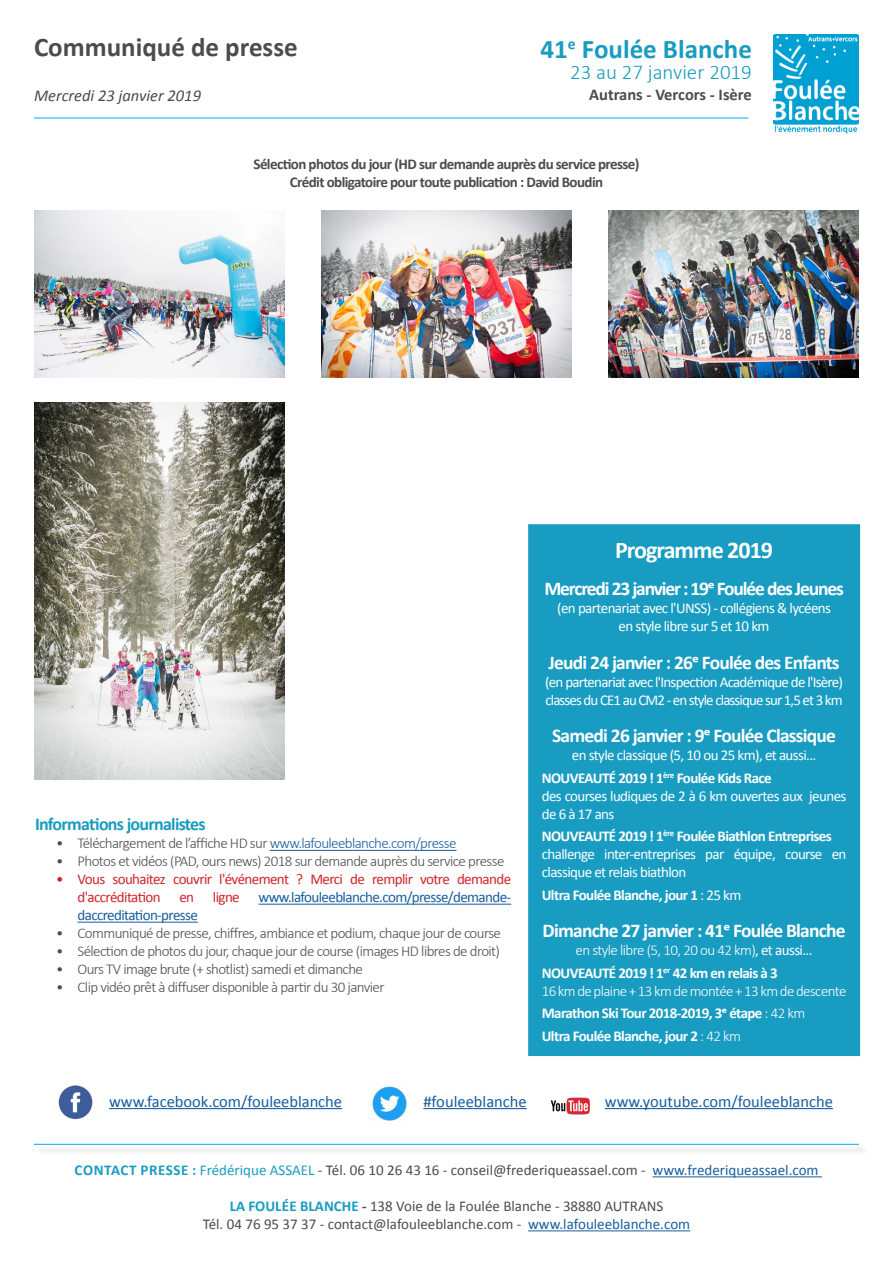
<style>
.page{position:relative;width:893px;height:1263px;background:#fff}
.page>*{position:absolute;margin:0;border:0;box-sizing:border-box;transform-origin:0 0}
.t1{font:700 27px "Calibri";color:#4b4c4d}
.t2{font:700 27px "Calibri";color:#199cc1}
.t3{font:700 24px "Calibri";letter-spacing:-.04em;color:#fff}
.t4{font:300 21px "Calibri";color:#199cc1}
.t5{font:700 19.5px "Calibri";letter-spacing:-.04em;color:#fff}
.t6{font:700 19.5px "Calibri";letter-spacing:-.06em;color:#fff}
.t7{font:700 18px "Calibri";letter-spacing:-.04em;color:#199cc1}
.t8{font:16.5px "Calibri";color:#175d9e}
.t9{font:italic 16.5px "Calibri";color:#4b4c4d}
.t10{font:700 16.5px "Calibri";color:#4b4c4d}
.t11{font:300 15px "Calibri";letter-spacing:-.04em;color:#4b4c4d}
.t12{font:15px/18px "Calibri";letter-spacing:-.04em;color:#fff}
.t13{font:15px/18px "Calibri";color:#4b4c4d;text-align:center}
.t14{font:700 15px "Calibri";letter-spacing:-.04em;color:#fff}
.t15{font:700 15px "Calibri";letter-spacing:-.04em;color:#4b4c4d}
.t16{font:15px/18px "Calibri";letter-spacing:-.06em;color:#fff}
.t17{font:15px/18px "Calibri";letter-spacing:-.04em;color:#d1232a}
.t18{font:300 15px "Calibri";letter-spacing:-.04em;color:#fff}
.t19{font:15px "Calibri";letter-spacing:-.04em;color:#175d9e}
.s1{color:#175d9e}
.s2{font-weight:400}
.s3{font-weight:300}
.s4{font-weight:700;color:#199cc1}
.s5{color:#199cc1}
.s6{font-weight:700}
</style>
<div class="page">
<hr style="left:34px;top:118px;width:714px;height:1px;background:#00aeef">
<img style="left:773px;top:34px;width:86px;height:99px">
<hr style="left:653px;top:1176px;width:169px;height:1px;background:#175d9e">
<hr style="left:528px;top:1230px;width:162px;height:1px;background:#175d9e">
<div style="left:36px;top:1145px;width:833px;height:10px;background:#f5f5f5"></div>
<hr style="left:34px;top:1144px;width:825px;height:1px;background:#00aeef">
<hr style="left:109px;top:1108px;width:233px;height:1px;background:#175d9e">
<hr style="left:423px;top:1108px;width:104px;height:1px;background:#175d9e">
<hr style="left:605px;top:1108px;width:228px;height:1px;background:#175d9e">
<img style="left:58px;top:1085px;width:35px;height:35px">
<img style="left:372px;top:1086px;width:35px;height:35px">
<img style="left:550px;top:1097px;width:40px;height:18px">
<hr style="left:270px;top:850px;width:186px;height:1px;background:#175d9e">
<hr style="left:258px;top:904px;width:253px;height:1px;background:#175d9e">
<hr style="left:78px;top:922px;width:120px;height:1px;background:#175d9e">
<div style="left:529px;top:525px;width:331px;height:530px;background:#199cc1"></div>
<img style="left:34px;top:210px;width:251px;height:167px">
<img style="left:321px;top:211px;width:251px;height:166px">
<img style="left:608px;top:211px;width:251px;height:167px">
<img style="left:34px;top:403px;width:251px;height:376px">
<h1 class="t1" style="left:34px;top:28px;width:265px">Communiqué de presse</h1>
<p class="t9" style="left:34px;top:84px;width:168px">Mercredi 23 janvier 2019</p>
<h1 class="t2" style="left:541px;top:30px;width:213px">41<sup>e</sup> Foulée Blanche</h1>
<h3 class="t4" style="left:570px;top:59px;width:183px">23 au 27 janvier 2019</h3>
<p class="t10" style="left:589px;top:83px;width:164px">Autrans - Vercors - Isère</p>
<p class="t15" style="left:254px;top:153px;width:387px">Sélection photos du jour (HD sur demande auprès du service presse)</p>
<p class="t15" style="left:290px;top:171px;width:315px">Crédit obligatoire pour toute publication : David Boudin</p>
<p class="t7" style="left:35px;top:812px;width:172px">Informations journalistes</p>
<p class="t11" style="left:56px;top:834px;width:402px">• Téléchargement de l’affiche HD sur <span class="s1">www.lafouleeblanche.com/presse</span></p>
<p class="t11" style="left:56px;top:852px;width:450px">• Photos et vidéos (PAD, ours news) 2018 sur demande auprès du service presse</p>
<p class="t17" style="left:78px;top:870px;width:435px;text-indent:-21px">• Vous souhaitez couvrir l'événement ? Merci de remplir votre demande d'accréditation en ligne</p>
<p class="t19" style="left:258px;top:887px;width:254px">www.lafouleeblanche.com/presse/demande-</p>
<p class="t19" style="left:78px;top:905px;width:122px">daccreditation-presse</p>
<p class="t11" style="left:56px;top:924px;width:446px">• Communiqué de presse, chiffres, ambiance et podium, chaque jour de course</p>
<p class="t11" style="left:56px;top:942px;width:445px">• Sélection de photos du jour, chaque jour de course (images HD libres de droit)</p>
<p class="t11" style="left:56px;top:960px;width:308px">• Ours TV image brute (+ shotlist) samedi et dimanche</p>
<p class="t11" style="left:56px;top:978px;width:330px">• Clip vidéo prêt à diffuser disponible à partir du 30 janvier</p>
<p class="t3" style="left:615px;top:533px;width:159px">Programme 2019</p>
<p class="t6" style="left:544px;top:575px;width:301px">Mercredi 23 janvier : 19e Foulée des Jeunes</p>
<p class="t12" style="left:557px;top:599px;width:275px">(en partenariat avec l'UNSS) - collégiens &amp; lycéens</p>
<p class="t12" style="left:619px;top:617px;width:152px">en style libre sur 5 et 10 km</p>
<p class="t5" style="left:548px;top:648px;width:293px">Jeudi 24 janvier : 26e Foulée des Enfants</p>
<p class="t16" style="left:545px;top:672px;width:299px">(en partenariat avec l'Inspection Académique de l'Isère) classes du CE1 au CM2 - en style classique sur 1,5 et 3 km</p>
<p class="t5" style="left:552px;top:722px;width:285px">Samedi 26 janvier : 9e Foulée Classique</p>
<p class="t12" style="left:572px;top:746px;width:246px">en style classique (5, 10 ou 25 km), et aussi...</p>
<p class="t14" style="left:542px;top:767px;width:232px">NOUVEAUTÉ 2019 ! 1<sup>ère</sup> Foulée Kids Race</p>
<p class="t12" style="left:542px;top:786px;width:306px">des courses ludiques de 2 à 6 km ouvertes aux jeunes de 6 à 17 ans</p>
<p class="t14" style="left:542px;top:825px;width:291px">NOUVEAUTÉ 2019 ! 1<sup>ère</sup> Foulée Biathlon Entreprises</p>
<p class="t12" style="left:542px;top:845px;width:306px">challenge inter-entreprises par équipe, course en classique et relais biathlon</p>
<p class="t14" style="left:542px;top:884px;width:201px">Ultra Foulée Blanche, jour 1 <span class="s2">: 25 km</span></p>
<p class="t5" style="left:543px;top:917px;width:305px">Dimanche 27 janvier : 41e Foulée Blanche</p>
<p class="t18" style="left:576px;top:941px;width:238px">en style libre (5, 10, 20 ou 42 km)<span class="s2">, et aussi...</span></p>
<p class="t14" style="left:542px;top:962px;width:237px">NOUVEAUTÉ 2019 ! 1<sup>er</sup> 42 km en relais à 3</p>
<p class="t18" style="left:542px;top:981px;width:306px">16 km de plaine + 13 km de montée + 13 km de descente</p>
<p class="t14" style="left:542px;top:1002px;width:265px">Marathon Ski Tour 2018-2019, 3e étape <span class="s3">: 42 km</span></p>
<p class="t14" style="left:542px;top:1025px;width:201px">Ultra Foulée Blanche, jour 2 <span class="s3">: 42 km</span></p>
<p class="t8" style="left:109px;top:1090px;width:234px">www.facebook.com/fouleeblanche</p>
<p class="t8" style="left:423px;top:1090px;width:105px">#fouleeblanche</p>
<p class="t8" style="left:605px;top:1090px;width:230px">www.youtube.com/fouleeblanche</p>
<p class="t13" style="left:75px;top:1161px;width:745px"><span class="s4">CONTACT PRESSE :</span> <span class="s5">Frédérique ASSAEL</span> - Tél. 06 10 26 43 16 - conseil@frederiqueassael.com - <span class="s1">www.frederiqueassael.com</span></p>
<p class="t13" style="left:203px;top:1197px;width:489px"><span class="s4">LA FOULÉE BLANCHE</span> <span class="s6">-</span> 138 Voie de la Foulée Blanche - 38880 AUTRANS<br>Tél. 04 76 95 37 37 - contact@lafouleeblanche.com - <span class="s1">www.lafouleeblanche.com</span></p>
</div>
